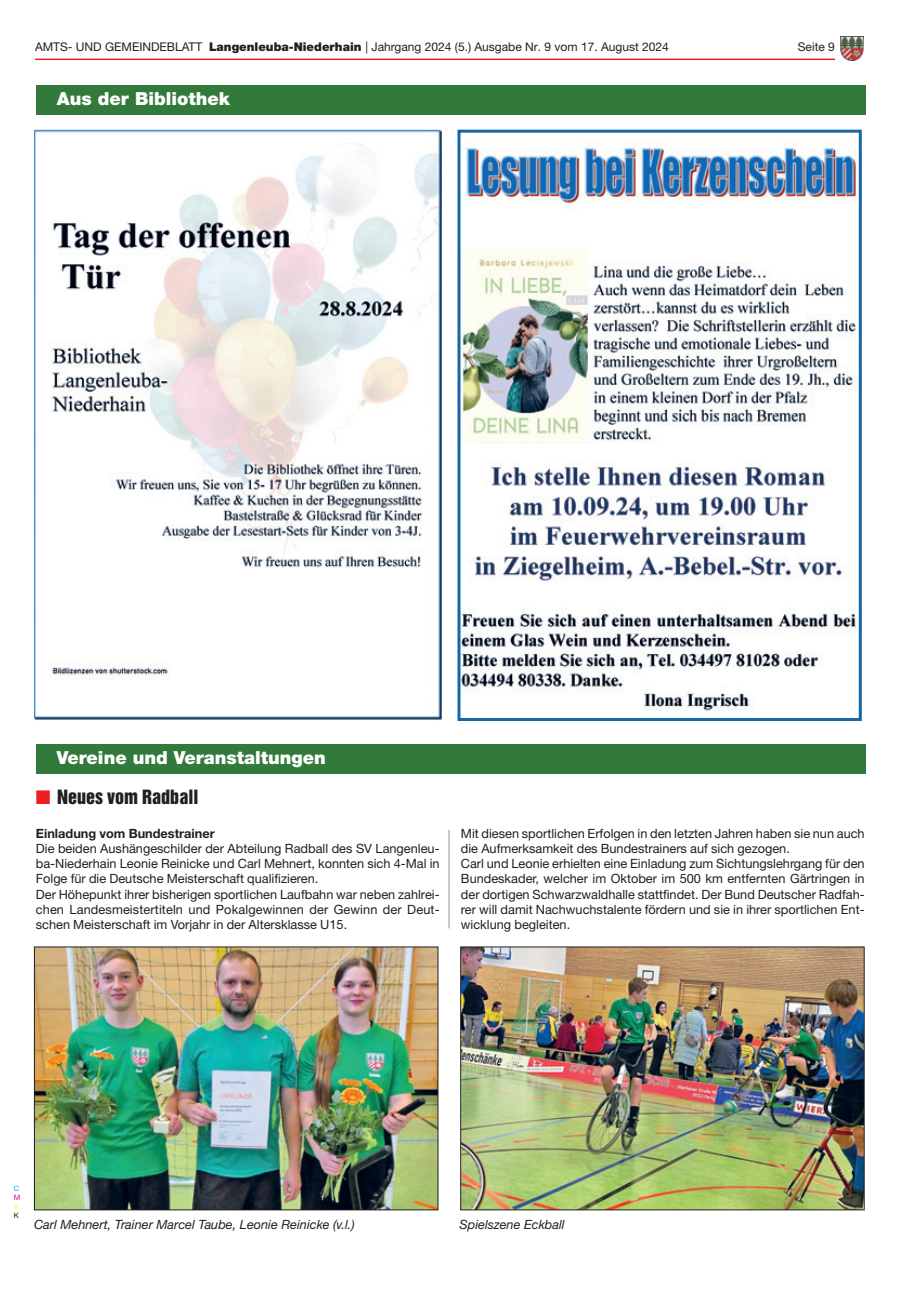
<style>
.page{position:relative;width:915px;height:1293px;background:#fff}
.page>*{position:absolute;margin:0;border:0;box-sizing:border-box;transform-origin:0 0}
.t1{font:900 18px "Helvetica Neue";color:#fff}
.t2{font:18px "Helvetica Inserat";color:#231f20}
.t3{font:12.75px/15.3px "Helvetica Neue";color:#231f20}
.t4{font:italic 12.75px "Helvetica Neue";color:#231f20}
.t5{font:700 12.75px "Helvetica Neue";color:#231f20}
.t6{font:12px "Helvetica Neue";color:#231f20}
.t7{font:7.5px "Helvetica Neue";color:#00aeef}
.t8{font:7.5px "Helvetica Neue";color:#ed028c}
.t9{font:7.5px "Helvetica Neue";color:#fff101}
.t10{font:7.5px "Helvetica Neue";color:#231f20}
.s1{font-weight:900}
.s2{color:#ee1d23}
</style>
<div class="page">
<img style="left:840px;top:37px;width:22px;height:23px">
<hr style="left:35px;top:59px;width:799px;height:1px;background:#ee1d23">
<div style="left:36px;top:85px;width:829px;height:30px;background:#317a3b"></div>
<img style="left:461px;top:147px;width:396px;height:564px">
<div style="left:457px;top:130px;width:404px;height:591px;border:3px solid #1567a6"></div>
<img style="left:34px;top:130px;width:407px;height:590px">
<div style="left:36px;top:744px;width:829px;height:30px;background:#317a3b"></div>
<hr style="left:448px;top:830px;width:1px;height:98px;background:#939598">
<img style="left:36px;top:948px;width:400px;height:260px">
<div style="left:34px;top:946px;width:404px;height:264px;border:1px solid #231f20"></div>
<img style="left:462px;top:948px;width:400px;height:260px">
<div style="left:460px;top:946px;width:404px;height:264px;border:1px solid #231f20"></div>
<p class="t6" style="left:35px;top:43px;width:635px">AMTS- UND GEMEINDEBLATT <span class="s1">Langenleuba-Niederhain</span> | Jahrgang 2024 (5.) Ausgabe Nr. 9 vom 17. August 2024</p>
<p class="t6" style="left:797px;top:43px;width:39px">Seite 9</p>
<h1 class="t1" style="left:57px;top:92px;width:174px">Aus der Bibliothek</h1>
<h1 class="t1" style="left:57px;top:751px;width:270px">Vereine und Veranstaltungen</h1>
<h1 class="t2" style="left:36px;top:789px;width:164px"><span class="s2">■</span> Neues vom Radball</h1>
<p class="t5" style="left:36px;top:828px;width:180px">Einladung vom Bundestrainer</p>
<p class="t3" style="left:36px;top:842px;width:405px">Die beiden Aushängeschilder der Abteilung Radball des SV Langenleu&shy;ba-Niederhain Leonie Reinicke und Carl Mehnert, konnten sich 4-Mal in Folge für die Deutsche Meisterschaft qualifizieren.<br>Der Höhepunkt ihrer bisherigen sportlichen Laufbahn war neben zahlrei&shy;chen Landesmeistertiteln und Pokalgewinnen der Gewinn der Deut&shy;schen Meisterschaft im Vorjahr in der Altersklasse U15.</p>
<p class="t3" style="left:461px;top:826px;width:405px">Mit diesen sportlichen Erfolgen in den letzten Jahren haben sie nun auch die Aufmerksamkeit des Bundestrainers auf sich gezogen.<br>Carl und Leonie erhielten eine Einladung zum Sichtungslehrgang für den Bundeskader, welcher im Oktober im 500 km entfernten Gärtringen in der dortigen Schwarzwaldhalle stattfindet. Der Bund Deutscher Radfah&shy;rer will damit Nachwuchstalente fördern und sie in ihrer sportlichen Ent&shy;wicklung begleiten.</p>
<p class="t7" style="left:14px;top:1185px;width:7px">C</p>
<p class="t8" style="left:14px;top:1194px;width:8px">M</p>
<p class="t9" style="left:14px;top:1203px;width:6px">Y</p>
<p class="t10" style="left:14px;top:1212px;width:7px">K</p>
<p class="t4" style="left:34px;top:1219px;width:322px">Carl Mehnert, Trainer Marcel Taube, Leonie Reinicke (v.l.)</p>
<p class="t4" style="left:459px;top:1219px;width:107px">Spielszene Eckball</p>
</div>
